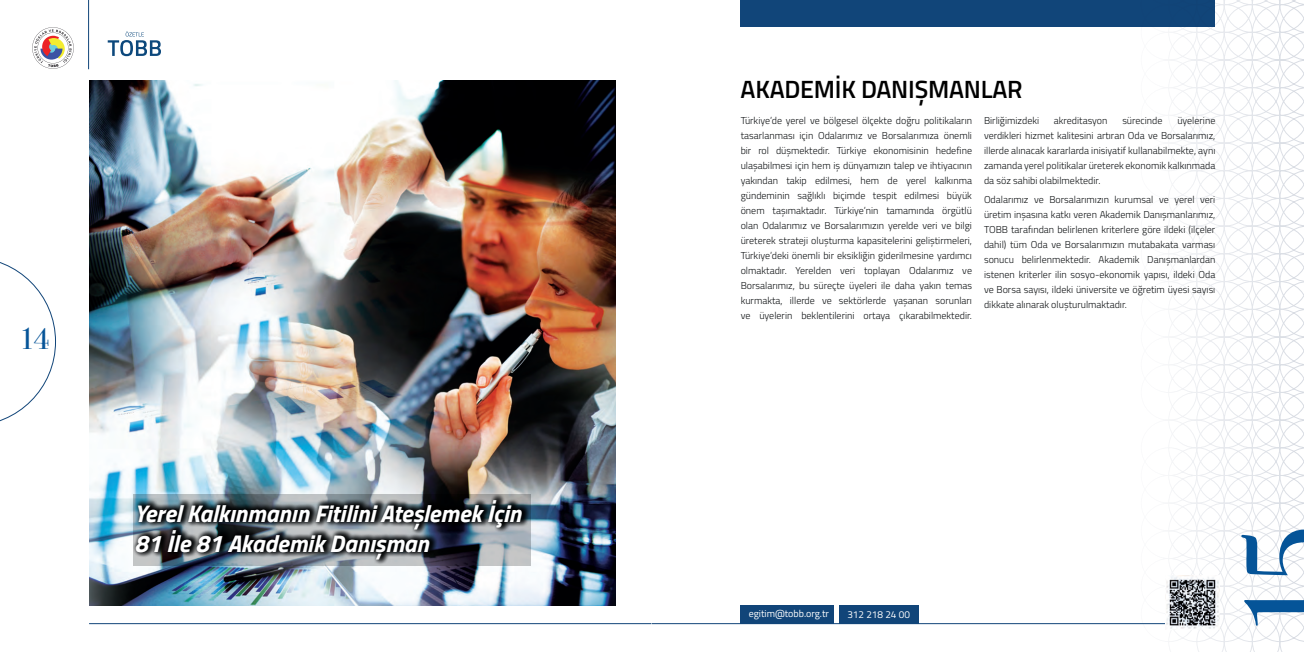
<style>
.page{position:relative;width:1304px;height:652px;background:#fff}
.page>*{position:absolute;margin:0;border:0;box-sizing:border-box;transform-origin:0 0}
.t1{font:124.3px "Bodoni Svty Two ITCTT Book";color:#055498}
.t2{font:30px "Bodoni Svty Two ITCTT Book";color:#055498}
.t3{font:600 25px "Titillium Web";letter-spacing:-.01em;color:#000}
.t4{font:italic 700 24px/30px "Titillium Web";color:#fff}
.t5{font:300 10px/15px "Titillium Web";color:#111416;text-align:justify}
.t6{font:10px "Titillium Web";color:#fff}
</style>
<div class="page">
<svg style="left:32px;top:27px;width:42px;height:42px"></svg>
<hr style="left:88px;top:0;width:1px;height:69px;background:#114579">
<svg style="left:0;top:262px;width:56px;height:160px"></svg>
<div style="left:741px;top:0;width:474px;height:27px;background:#114579"></div>
<svg style="left:1141px;top:310px;width:163px;height:342px"></svg>
<svg style="left:1171px;top:0;width:133px;height:310px"></svg>
<hr style="left:89px;top:623px;width:562px;height:1px;background:#114579">
<hr style="left:652px;top:623px;width:563px;height:1px;background:#114579">
<svg style="left:108px;top:31px;width:53px;height:25px"></svg>
<img style="left:89px;top:81px;width:527px;height:524px">
<svg style="left:133px;top:494px;width:398px;height:71px;background:#4a5157"></svg>
<div style="left:741px;top:605px;width:93px;height:19px;background:#114579"></div>
<div style="left:839px;top:605px;width:79px;height:19px;background:#114579"></div>
<img style="left:1166px;top:575px;width:54px;height:55px">
<h2 class="t2" style="left:19px;top:321px;width:32px">14</h2>
<h3 class="t4" style="left:134px;top:497px;width:388px">Yerel Kalkınmanın Fitilini Ateșlemek İçin<br>81 İle 81 Akademik Danıșman</h3>
<h3 class="t3" style="left:741px;top:71px;width:283px">AKADEMİK DANIȘMANLAR</h3>
<p class="t5" style="left:741px;top:113px;width:233px">Türkiye’de yerel ve bölgesel ölçekte doğru politikaların tasarlanması için Odalarımız ve Borsalarımıza önemli bir rol düșmektedir. Türkiye ekonomisinin hedefine ulașabilmesi için hem iș dünyamızın talep ve ihtiyacının yakından takip edilmesi, hem de yerel kalkınma gündeminin sağlıklı biçimde tespit edilmesi büyük önem tașımaktadır. Türkiye’nin tamamında örgütlü olan Odalarımız ve Borsalarımızın yerelde veri ve bilgi üreterek strateji olușturma kapasitelerini geliștirmeleri, Türkiye’deki önemli bir eksikliğin giderilmesine yardımcı olmaktadır. Yerelden veri toplayan Odalarımız ve Borsalarımız, bu süreçte üyeleri ile daha yakın temas kurmakta, illerde ve sektörlerde yașanan sorunları ve üyelerin beklentilerini ortaya çıkarabilmektedir.</p>
<p class="t5" style="left:984px;top:113px;width:57px">Birliğimizdeki</p>
<p class="t5" style="left:1054px;top:113px;width:55px">akreditasyon</p>
<p class="t5" style="left:1122px;top:113px;width:42px">sürecinde</p>
<p class="t5" style="left:984px;top:113px;width:233px;text-indent:193px">üyelerine verdikleri hizmet kalitesini artıran Oda ve Borsalarımız, illerde alınacak kararlarda inisiyatif kullanabilmekte, aynı zamanda yerel politikalar üreterek ekonomik kalkınmada da söz sahibi olabilmektedir.</p>
<p class="t5" style="left:984px;top:192px;width:233px">Odalarımız ve Borsalarımızın kurumsal ve yerel veri üretim inșasına katkı veren Akademik Danıșmanlarımız, TOBB tarafından belirlenen kriterlere göre ildeki (ilçeler dahil) tüm Oda ve Borsalarımızın mutabakata varması sonucu belirlenmektedir. Akademik Danıșmanlardan istenen kriterler ilin sosyo-ekonomik yapısı, ildeki Oda ve Borsa sayısı, ildeki üniversite ve öğretim üyesi sayısı dikkate alınarak olușturulmaktadır.</p>
<p class="t6" style="left:749px;top:607px;width:82px">egitim@tobb.org.tr</p>
<p class="t6" style="left:847px;top:607px;width:64px">312 218 24 00</p>
<h1 class="t1" style="left:1216px;top:641px;width:120px;rotate:-90deg">15</h1>
</div>
